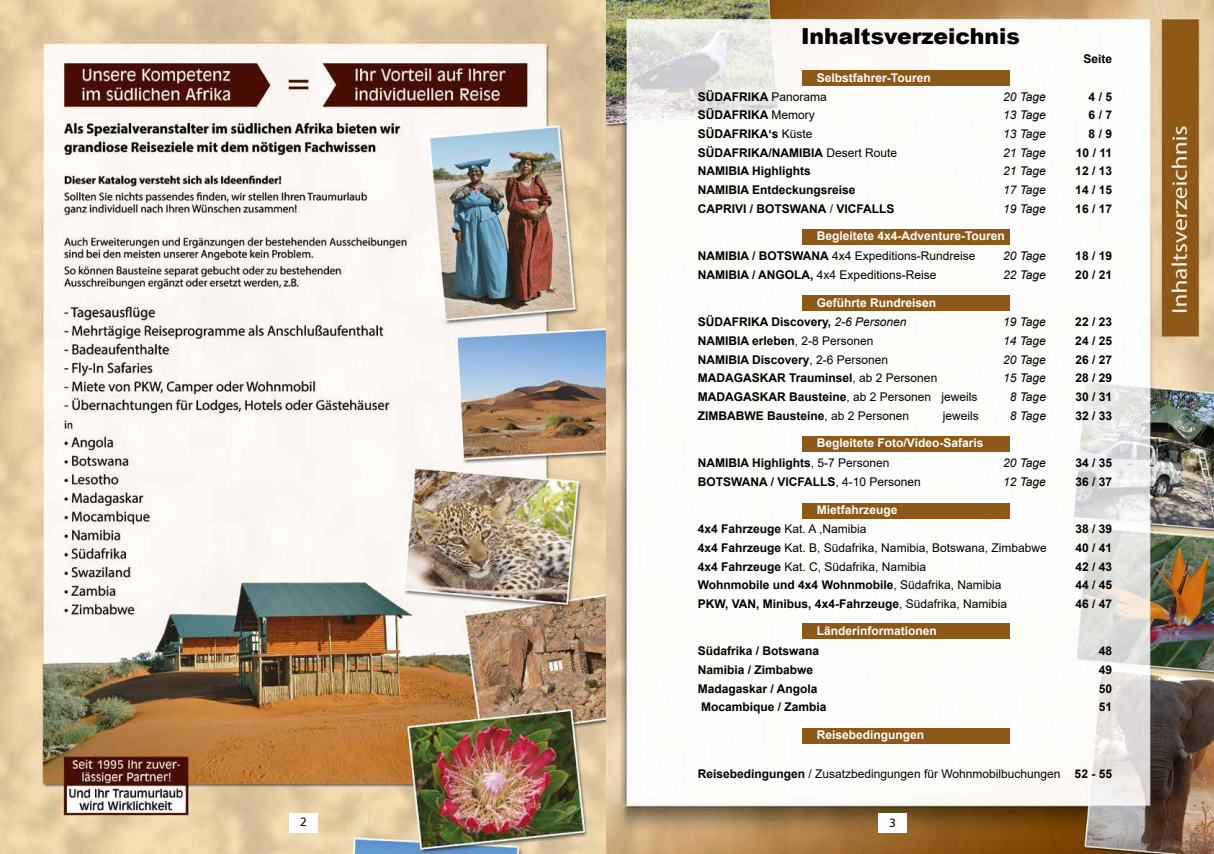
<style>
.page{position:relative;width:1214px;height:854px;background:#fff}
.page>*{position:absolute;margin:0;border:0;box-sizing:border-box;transform-origin:0 0}
.t1{font:900 22px "Arial";color:#000}
.t2{font:700 12px "Arial";color:#000}
.t3{font:12px "Arial";color:#000}
.t4{font:700 12px "Arial";color:#fff}
.t5{font:italic 12px "Arial";color:#000}
.t6{font:12px "Humanist 777 BT Roman B";color:#000}
.s1{font-weight:400}
.s2{font-weight:700}
.s3{font-weight:400;font-style:italic}
</style>
<div class="page">
<img style="left:0;top:0;width:1213px;height:853px">
<div style="left:802px;top:295px;width:207px;height:15px;background:#8d5818"></div>
<div style="left:802px;top:229px;width:207px;height:15px;background:#8d5818"></div>
<div style="left:802px;top:436px;width:207px;height:15px;background:#8d5818"></div>
<div style="left:802px;top:70px;width:207px;height:16px;background:#8d5818"></div>
<div style="left:802px;top:727px;width:207px;height:16px;background:#8d5818"></div>
<div style="left:802px;top:622px;width:207px;height:16px;background:#8d5818"></div>
<div style="left:802px;top:502px;width:207px;height:16px;background:#8d5818"></div>
<div style="left:878px;top:812px;width:28px;height:20px;background:#fff"></div>
<div style="left:289px;top:812px;width:28px;height:20px;background:#fff"></div>
<h1 class="t1" style="left:800px;top:20px;width:220px">Inhaltsverzeichnis</h1>
<p class="t4" style="left:816px;top:69px;width:115px">Selbstfahrer-Touren</p>
<p class="t2" style="left:1083px;top:51px;width:30px">Seite</p>
<p class="t2" style="left:697px;top:88px;width:130px">SÜDAFRIKA <span class="s1">Panorama</span></p>
<p class="t5" style="left:1002px;top:89px;width:44px">20 Tage</p>
<p class="t2" style="left:1088px;top:88px;width:25px">4 / 5</p>
<p class="t2" style="left:697px;top:107px;width:118px">SÜDAFRIKA <span class="s1">Memory</span></p>
<p class="t5" style="left:1002px;top:107px;width:44px">13 Tage</p>
<p class="t2" style="left:1088px;top:107px;width:25px">6 / 7</p>
<p class="t2" style="left:697px;top:125px;width:116px">SÜDAFRIKA‘s <span class="s1">Küste</span></p>
<p class="t5" style="left:1002px;top:126px;width:44px">13 Tage</p>
<p class="t2" style="left:1088px;top:125px;width:25px">8 / 9</p>
<p class="t2" style="left:697px;top:144px;width:201px">SÜDAFRIKA/NAMIBIA <span class="s1">Desert Route</span></p>
<p class="t5" style="left:1002px;top:145px;width:44px">21 Tage</p>
<p class="t2" style="left:1075px;top:144px;width:38px">10 / 11</p>
<p class="t2" style="left:697px;top:163px;width:114px">NAMIBIA Highlights</p>
<p class="t5" style="left:1002px;top:163px;width:44px">21 Tage</p>
<p class="t2" style="left:1075px;top:163px;width:38px">12 / 13</p>
<p class="t2" style="left:697px;top:181px;width:159px">NAMIBIA Entdeckungsreise</p>
<p class="t5" style="left:1002px;top:182px;width:44px">17 Tage</p>
<p class="t2" style="left:1075px;top:181px;width:38px">14 / 15</p>
<p class="t2" style="left:697px;top:200px;width:198px">CAPRIVI / BOTSWANA <span class="s1">/</span> VICFALLS</p>
<p class="t5" style="left:1002px;top:201px;width:44px">19 Tage</p>
<p class="t2" style="left:1075px;top:200px;width:38px">16 / 17</p>
<p class="t3" style="left:697px;top:247px;width:279px"><span class="s2">NAMIBIA / BOTSWANA</span> 4x4 Expeditions-Rundreise</p>
<p class="t5" style="left:1002px;top:248px;width:44px">20 Tage</p>
<p class="t2" style="left:1075px;top:247px;width:38px">18 / 19</p>
<p class="t3" style="left:697px;top:266px;width:240px"><span class="s2">NAMIBIA / ANGOLA,</span> 4x4 Expeditions-Reise</p>
<p class="t5" style="left:1002px;top:267px;width:44px">22 Tage</p>
<p class="t2" style="left:1075px;top:266px;width:38px">20 / 21</p>
<p class="t2" style="left:697px;top:313px;width:210px">SÜDAFRIKA Discovery, <span class="s3">2-6 Personen</span></p>
<p class="t5" style="left:1002px;top:314px;width:44px">19 Tage</p>
<p class="t2" style="left:1075px;top:313px;width:38px">22 / 23</p>
<p class="t2" style="left:697px;top:332px;width:177px">NAMIBIA erleben<span class="s1">, 2-8 Personen</span></p>
<p class="t5" style="left:1002px;top:333px;width:44px">14 Tage</p>
<p class="t2" style="left:1075px;top:332px;width:38px">24 / 25</p>
<p class="t2" style="left:697px;top:351px;width:192px">NAMIBIA Discovery<span class="s1">, 2-6 Personen</span></p>
<p class="t5" style="left:1002px;top:351px;width:44px">20 Tage</p>
<p class="t2" style="left:1075px;top:351px;width:38px">26 / 27</p>
<p class="t2" style="left:697px;top:369px;width:241px">MADAGASKAR Trauminsel<span class="s1">, ab 2 Personen</span></p>
<p class="t5" style="left:1002px;top:370px;width:44px">15 Tage</p>
<p class="t2" style="left:1075px;top:369px;width:38px">28 / 29</p>
<p class="t2" style="left:697px;top:388px;width:281px">MADAGASKAR Bausteine<span class="s1">, ab 2 Personen jeweils</span></p>
<p class="t5" style="left:1009px;top:389px;width:38px">8 Tage</p>
<p class="t2" style="left:1075px;top:388px;width:38px">30 / 31</p>
<p class="t2" style="left:697px;top:407px;width:213px">ZIMBABWE Bausteine<span class="s1">, ab 2 Personen</span></p>
<p class="t3" style="left:942px;top:407px;width:38px">jeweils</p>
<p class="t5" style="left:1009px;top:407px;width:38px">8 Tage</p>
<p class="t2" style="left:1075px;top:407px;width:38px">32 / 33</p>
<p class="t2" style="left:697px;top:454px;width:193px">NAMIBIA Highlights<span class="s1">, 5-7 Personen</span></p>
<p class="t5" style="left:1002px;top:455px;width:44px">20 Tage</p>
<p class="t2" style="left:1075px;top:454px;width:38px">34 / 35</p>
<p class="t2" style="left:697px;top:473px;width:224px">BOTSWANA / VICFALLS<span class="s1">, 4-10 Personen</span></p>
<p class="t5" style="left:1002px;top:473px;width:44px">12 Tage</p>
<p class="t2" style="left:1075px;top:473px;width:38px">36 / 37</p>
<p class="t3" style="left:697px;top:520px;width:170px"><span class="s2">4x4 Fahrzeuge</span> Kat. A ,Namibia</p>
<p class="t2" style="left:1075px;top:520px;width:38px">38 / 39</p>
<p class="t3" style="left:697px;top:539px;width:350px"><span class="s2">4x4 Fahrzeuge</span> Kat. B, Südafrika, Namibia, Botswana, Zimbabwe</p>
<p class="t2" style="left:1075px;top:539px;width:38px">40 / 41</p>
<p class="t3" style="left:697px;top:558px;width:230px"><span class="s2">4x4 Fahrzeuge</span> Kat. C, Südafrika, Namibia</p>
<p class="t2" style="left:1075px;top:557px;width:38px">42 / 43</p>
<p class="t2" style="left:697px;top:576px;width:305px">Wohnmobile und 4x4 Wohnmobile<span class="s1">, Südafrika, Namibia</span></p>
<p class="t2" style="left:1075px;top:576px;width:38px">44 / 45</p>
<p class="t2" style="left:697px;top:595px;width:311px">PKW, VAN, Minibus, 4x4-Fahrzeuge<span class="s1">, Südafrika, Namibia</span></p>
<p class="t2" style="left:1075px;top:595px;width:38px">46 / 47</p>
<p class="t2" style="left:697px;top:642px;width:123px">Südafrika / Botswana</p>
<p class="t2" style="left:1098px;top:642px;width:15px">48</p>
<p class="t2" style="left:697px;top:661px;width:117px">Namibia / Zimbabwe</p>
<p class="t2" style="left:1098px;top:661px;width:15px">49</p>
<p class="t2" style="left:697px;top:679px;width:121px">Madagaskar / Angola</p>
<p class="t2" style="left:1098px;top:679px;width:15px">50</p>
<p class="t2" style="left:701px;top:698px;width:127px">Mocambique / Zambia</p>
<p class="t2" style="left:1098px;top:698px;width:15px">51</p>
<p class="t4" style="left:816px;top:227px;width:189px">Begleitete 4x4-Adventure-Touren</p>
<p class="t4" style="left:816px;top:294px;width:121px">Geführte Rundreisen</p>
<p class="t4" style="left:816px;top:434px;width:168px">Begleitete Foto/Video-Safaris</p>
<p class="t4" style="left:816px;top:501px;width:82px">Mietfahrzeuge</p>
<p class="t4" style="left:816px;top:622px;width:122px">Länderinformationen</p>
<p class="t4" style="left:816px;top:726px;width:109px">Reisebedingungen</p>
<p class="t3" style="left:697px;top:764px;width:415px"><span class="s2">Reisebedingungen</span> / Zusatzbedingungen für Wohnmobilbuchungen <span class="s2">52 - 55</span></p>
<p class="t6" style="left:300px;top:814px;width:8px">2</p>
<p class="t6" style="left:889px;top:814px;width:8px">3</p>
</div>
